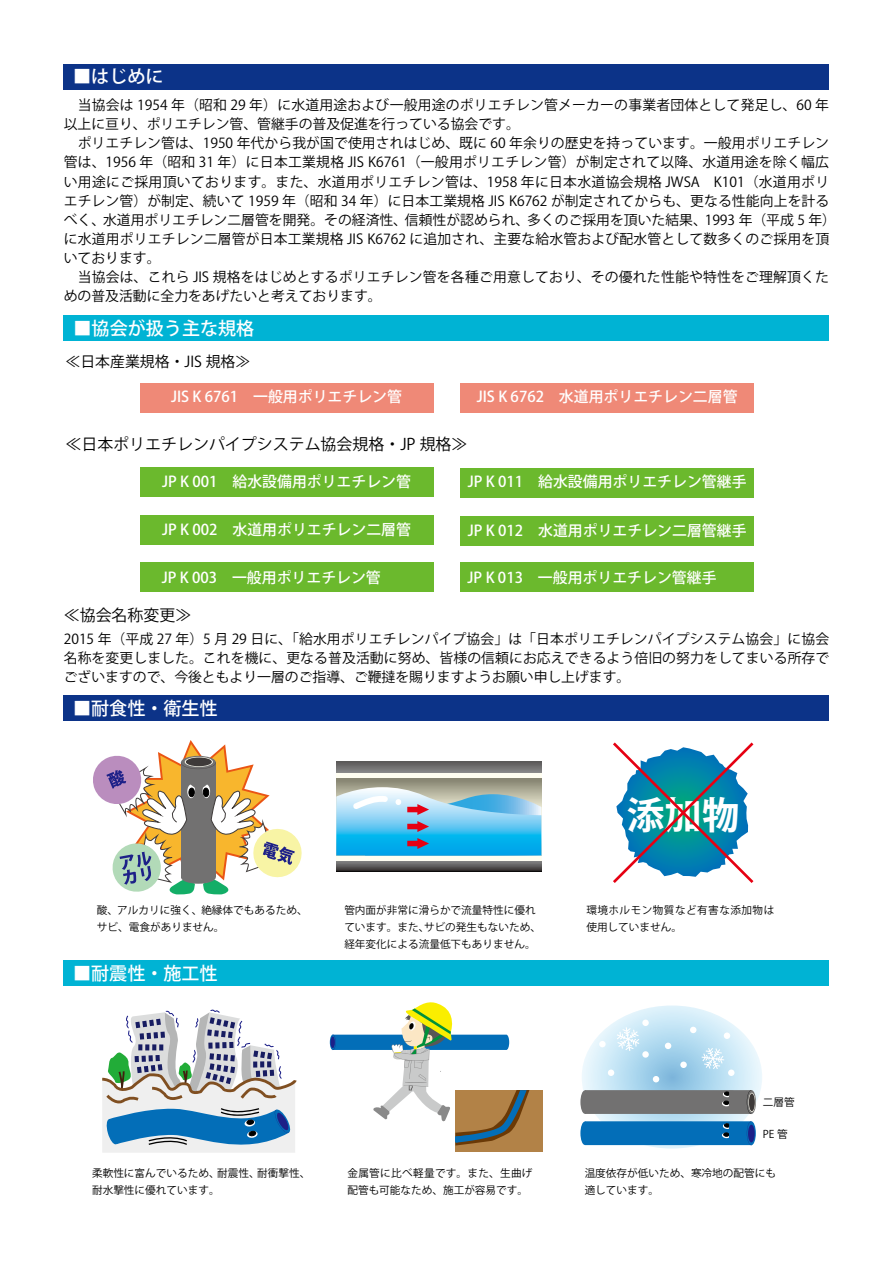
<style>
.page{position:relative;width:893px;height:1263px;background:#fff}
.page>*{position:absolute;margin:0;border:0;box-sizing:border-box;transform-origin:0 0}
.t1{font:700 37.65px "Koz Go Pr 6 N";color:#fff}
.t2{font:500 18px "Koz Go Pr 6 N";color:#fff}
.t3{font:15.9px "Koz Go Pr 6 N";color:#000}
.t4{font:500 14.85px "Koz Go Pr 6 N";color:#fff}
.t5{font:14.85px "Koz Go Pr 6 N";color:#000}
.t6{font:13.8px/19.2px "Koz Go Pr 6 N";letter-spacing:.01em;color:#000}
.t7{font:10.65px/17px "Koz Go Pr 6 N";color:#000}
.t8{font:10.65px/17px "Koz Go Pr 6 N";letter-spacing:.04em;color:#000}
</style>
<div class="page">
<div style="left:140px;top:467px;width:293px;height:30px;background:#6bb92d"></div>
<div style="left:140px;top:515px;width:293px;height:30px;background:#6bb92d"></div>
<div style="left:140px;top:562px;width:293px;height:30px;background:#6bb92d"></div>
<div style="left:460px;top:468px;width:294px;height:29px;background:#6bb92d"></div>
<div style="left:460px;top:516px;width:294px;height:29px;background:#6bb92d"></div>
<div style="left:460px;top:563px;width:294px;height:29px;background:#6bb92d"></div>
<div style="left:460px;top:383px;width:294px;height:30px;background:#ef8977"></div>
<div style="left:140px;top:383px;width:293px;height:30px;background:#ef8977"></div>
<div style="left:64px;top:64px;width:765px;height:25px;background:#0c3388"></div>
<div style="left:64px;top:695px;width:765px;height:26px;background:#0c3388"></div>
<div style="left:64px;top:960px;width:765px;height:26px;background:#00b3d4"></div>
<div style="left:64px;top:315px;width:765px;height:26px;background:#00b3d4"></div>
<svg style="left:613px;top:742px;width:140px;height:141px"></svg>
<svg style="left:336px;top:761px;width:205px;height:111px;background:#696867"></svg>
<div style="left:336px;top:778px;width:205px;height:77px;background:linear-gradient(to right,#94927e,#94927e)"></div>
<div style="left:336px;top:773px;width:205px;height:5px;background:#fffef1"></div>
<div style="left:336px;top:855px;width:205px;height:5px;background:#fffef1"></div>
<svg style="left:336px;top:787px;width:205px;height:68px;background:#68bee1"></svg>
<div style="left:330px;top:1036px;width:5px;height:12px;background:#1d2088;border-radius:50%"></div>
<div style="left:455px;top:1090px;width:88px;height:62px;background:#b28247"></div>
<svg style="left:333px;top:1002px;width:196px;height:143px"></svg>
<svg style="left:102px;top:1009px;width:195px;height:144px"></svg>
<svg style="left:93px;top:740px;width:209px;height:155px"></svg>
<svg style="left:580px;top:1121px;width:9px;height:24px"></svg>
<svg style="left:580px;top:1090px;width:9px;height:24px"></svg>
<svg style="left:582px;top:1005px;width:180px;height:143px"></svg>
<h2 class="t2" style="left:73px;top:67px;width:92px">■はじめに</h2>
<p class="t6" style="left:64px;top:96px;width:774px">　当協会は 1954 年（昭和 29 年）に水道用途および一般用途のポリエチレン管メーカーの事業者団体として発足し、60 年以上に亘り、ポリエチレン管、管継手の普及促進を行っている協会です。<br>　ポリエチレン管は、1950 年代から我が国で使用されはじめ、既に 60 年余りの歴史を持っています。一般用ポリエチレン管は、1956 年（昭和 31 年）に日本工業規格 JIS K6761（一般用ポリエチレン管）が制定されて以降、水道用途を除く幅広い用途にご採用頂いております。また、水道用ポリエチレン管は、1958 年に日本水道協会規格 JWSA　K101（水道用ポリエチレン管）が制定、続いて 1959 年（昭和 34 年）に日本工業規格 JIS K6762 が制定されてからも、更なる性能向上を計るべく、水道用ポリエチレン二層管を開発。その経済性、信頼性が認められ、多くのご採用を頂いた結果、1993 年（平成 5 年）に水道用ポリエチレン二層管が日本工業規格 JIS K6762 に追加され、主要な給水管および配水管として数多くのご採用を頂いております。<br>　当協会は、これら JIS 規格をはじめとするポリエチレン管を各種ご用意しており、その優れた性能や特性をご理解頂くための普及活動に全力をあげたいと考えております。</p>
<h2 class="t2" style="left:74px;top:318px;width:182px">■協会が扱う主な規格</h2>
<p class="t5" style="left:65px;top:353px;width:186px">≪日本産業規格・JIS 規格≫</p>
<p class="t4" style="left:171px;top:389px;width:232px">JIS K 6761　一般用ポリエチレン管</p>
<p class="t4" style="left:477px;top:389px;width:262px">JIS K 6762　水道用ポリエチレン二層管</p>
<p class="t3" style="left:65px;top:435px;width:404px">≪日本ポリエチレンパイプシステム協会規格・JP 規格≫</p>
<p class="t4" style="left:162px;top:473px;width:250px">JP K 001　給水設備用ポリエチレン管</p>
<p class="t4" style="left:162px;top:521px;width:250px">JP K 002　水道用ポリエチレン二層管</p>
<p class="t4" style="left:162px;top:569px;width:221px">JP K 003　一般用ポリエチレン管</p>
<p class="t4" style="left:468px;top:473px;width:280px">JP K 011　給水設備用ポリエチレン管継手</p>
<p class="t4" style="left:468px;top:522px;width:280px">JP K 012　水道用ポリエチレン二層管継手</p>
<p class="t4" style="left:468px;top:569px;width:250px">JP K 013　一般用ポリエチレン管継手</p>
<p class="t3" style="left:64px;top:606px;width:129px">≪協会名称変更≫</p>
<p class="t6" style="left:64px;top:629px;width:767px;text-align:justify">2015 年（平成 27 年）5 月 29 日に、「給水用ポリエチレンパイプ協会」は「日本ポリエチレンパイプシステム協会」に協会名称を変更しました。これを機に、更なる普及活動に努め、皆様の信頼にお応えできるよう倍旧の努力をしてまいる所存でございますので、今後ともより一層のご指導、ご鞭撻を賜りますようお願い申し上げます。</p>
<h2 class="t2" style="left:73px;top:698px;width:146px">■耐食性・衛生性</h2>
<p class="t7" style="left:97px;top:902px;width:212px">酸、アルカリに強く、絶縁体でもあるため、サビ、電食がありません。</p>
<h2 class="t2" style="left:73px;top:963px;width:146px">■耐震性・施工性</h2>
<p class="t7" style="left:344px;top:902px;width:198px">管内面が非常に滑らかで流量特性に優れています。また、サビの発生もないため、経年変化による流量低下もありません。</p>
<p class="t7" style="left:92px;top:1164px;width:220px">柔軟性に富んでいるため、耐震性、耐衝撃性、耐水撃性に優れています。</p>
<p class="t7" style="left:347px;top:1164px;width:187px">金属管に比べ軽量です。また、生曲げ配管も可能なため、施工が容易です。</p>
<h1 class="t1" style="left:627px;top:794px;width:114px">添加物</h1>
<p class="t8" style="left:586px;top:902px;width:189px">環境ホルモン物質など有害な添加物は使用していません。</p>
<p class="t7" style="left:763px;top:1093px;width:33px">二層管</p>
<p class="t7" style="left:763px;top:1126px;width:26px">PE 管</p>
<p class="t7" style="left:585px;top:1164px;width:193px">温度依存が低いため、寒冷地の配管にも適しています。</p>
</div>
